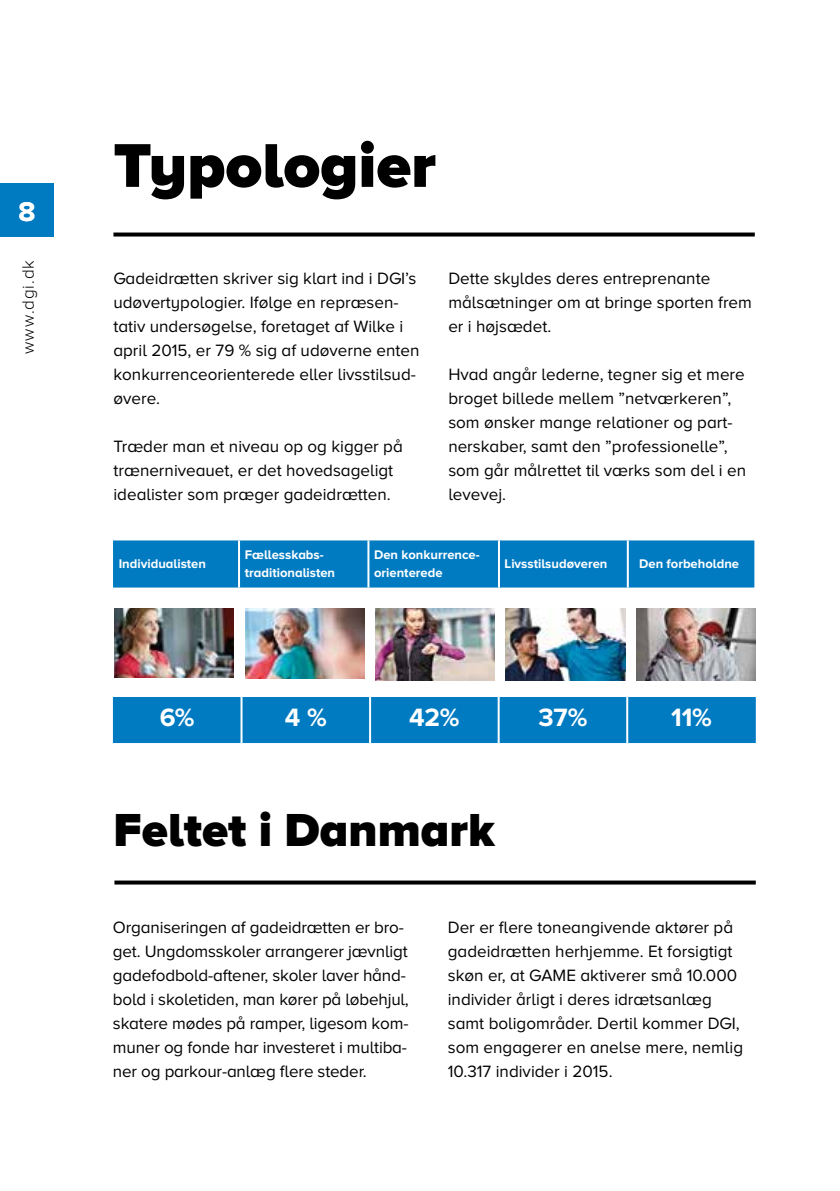
<style>
.page{position:relative;width:840px;height:1191px;background:#fff}
.page>*{position:absolute;margin:0;border:0;box-sizing:border-box;transform-origin:0 0}
.t1{font:900 64px "Proxima Nova A";color:#000}
.t2{font:900 48px "Proxima Nova A";color:#000}
.t3{font:700 28px "Proxima Nova A";color:#fff}
.t4{font:700 26px "Proxima Nova A";color:#fff}
.t5{font:17px/24px "Proxima Nova A";color:#000}
.t6{font:300 17px "Proxima Nova A";letter-spacing:.055em;color:#000}
.t7{font:700 13px/18px "Proxima Nova A";color:#fff}
</style>
<div class="page">
<svg style="left:113px;top:232px;width:641px;height:4px;background:#212121"></svg>
<img style="left:245px;top:608px;width:119px;height:70px">
<img style="left:114px;top:608px;width:119px;height:70px">
<img style="left:636px;top:608px;width:119px;height:72px">
<img style="left:505px;top:608px;width:119px;height:72px">
<img style="left:375px;top:608px;width:119px;height:72px">
<div style="left:113px;top:540px;width:641px;height:47px;background:#007bc2"></div>
<hr style="left:238px;top:540px;width:2px;height:47px;background:#fff">
<hr style="left:367px;top:540px;width:2px;height:47px;background:#fff">
<hr style="left:497px;top:540px;width:2px;height:47px;background:#fff">
<hr style="left:626px;top:540px;width:2px;height:47px;background:#fff">
<div style="left:113px;top:697px;width:642px;height:46px;background:#007bc2"></div>
<hr style="left:240px;top:697px;width:2px;height:46px;background:#fff">
<hr style="left:369px;top:697px;width:2px;height:46px;background:#fff">
<hr style="left:497px;top:697px;width:2px;height:46px;background:#fff">
<hr style="left:626px;top:697px;width:2px;height:46px;background:#fff">
<svg style="left:114px;top:880px;width:641px;height:4px;background:#232323"></svg>
<div style="left:0;top:183px;width:54px;height:53px;background:#007bc2"></div>
<h3 class="t3" style="left:18px;top:195px;width:18px">8</h3>
<p class="t6" style="left:19px;top:354px;width:96px;rotate:-90deg">www.dgi.dk</p>
<h1 class="t1" style="left:113px;top:128px;width:324px">Typologier</h1>
<p class="t5" style="left:113px;top:266px;width:307px">Gadeidrætten skriver sig klart ind i DGI’s udøvertypologier. Ifølge en repræsen&shy;tativ undersøgelse, foretaget af Wilke i april 2015, er 79 % sig af udøverne enten konkurrenceorienterede eller livsstilsud&shy;øvere.</p>
<p class="t5" style="left:113px;top:434px;width:290px">Træder man et niveau op og kigger på trænerniveauet, er det hovedsageligt idealister som præger gadeidrætten.</p>
<p class="t5" style="left:448px;top:266px;width:305px">Dette skyldes deres entreprenante målsætninger om at bringe sporten frem er i højsædet.</p>
<p class="t5" style="left:448px;top:362px;width:299px">Hvad angår lederne, tegner sig et mere broget billede mellem ”netværkeren”, som ønsker mange relationer og part&shy;nerskaber, samt den ”professionelle”, som går målrettet til værks som del i en levevej.</p>
<p class="t7" style="left:119px;top:554px;width:89px">Individualisten</p>
<p class="t7" style="left:244px;top:545px;width:92px">Fællesskabs&shy;traditionalisten</p>
<p class="t7" style="left:374px;top:545px;width:107px">Den konkurrence&shy;orienterede</p>
<p class="t7" style="left:504px;top:554px;width:104px">Livsstilsudøveren</p>
<p class="t7" style="left:638px;top:554px;width:101px">Den forbeholdne</p>
<h3 class="t4" style="left:160px;top:703px;width:36px">6%</h3>
<h3 class="t4" style="left:285px;top:703px;width:43px">4 %</h3>
<h3 class="t4" style="left:409px;top:703px;width:52px">42%</h3>
<h3 class="t4" style="left:538px;top:703px;width:51px">37%</h3>
<h3 class="t4" style="left:670px;top:703px;width:42px">11%</h3>
<h2 class="t2" style="left:113px;top:801px;width:383px">Feltet i Danmark</h2>
<p class="t5" style="left:113px;top:914px;width:297px">Organiseringen af gadeidrætten er bro&shy;get. Ungdomsskoler arrangerer jævnligt gadefodbold-aftener, skoler laver hånd&shy;bold i skoletiden, man kører på løbehjul, skatere mødes på ramper, ligesom kom&shy;muner og fonde har investeret i multiba&shy;ner og parkour-anlæg flere steder.</p>
<p class="t5" style="left:447px;top:914px;width:297px">Der er flere toneangivende aktører på gadeidrætten herhjemme. Et forsigtigt skøn er, at GAME aktiverer små 10.000 individer årligt i deres idrætsanlæg samt boligområder. Dertil kommer DGI, som engagerer en anelse mere, nemlig 10.317 individer i 2015.</p>
</div>
